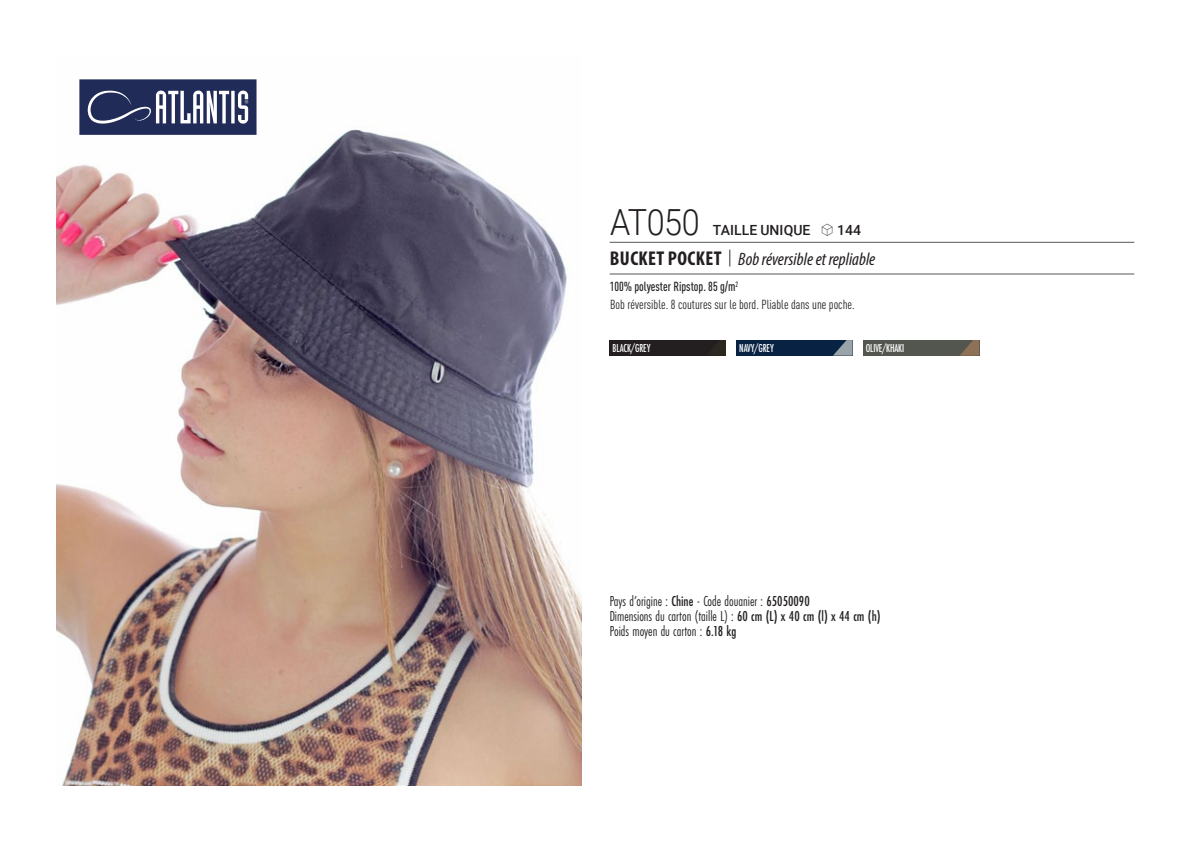
<style>
.page{position:relative;width:1191px;height:842px;background:#fff}
.page>*{position:absolute;margin:0;border:0;box-sizing:border-box;transform-origin:0 0}
.t1{font:300 36px "Roboto";letter-spacing:-.015em;color:#231f20;scale:.9 1}
.t2{font:italic 18px "Myriad Variable Concept";color:#231f20}
.t3{font:15px "Futura PT Cond";color:#231f20;scale:.95 1}
.t4{font:500 14px "Roboto";letter-spacing:.005em;color:#231f20}
.t5{font:condensed 13px "DIN Pro";color:#231f20}
.grammage_2020{font:500 condensed 13px "DIN Pro";color:#231f20;scale:.95 1}
.Coloris_nuancier_bla{font:500 12px "Futura PT Cond";letter-spacing:-.01em;color:#fff;scale:.9 1}
.s1{font-family:"Linotype Shapeshifter";font-weight:400;font-size:16px}
.s2{font-family:"Myriad Pro";font-weight:700;font-style:normal;font-stretch:condensed;font-size:20px}
.s3{font-family:"Roboto Condensed";font-weight:300;font-style:normal;font-size:20px}
.s4{font-weight:500}
</style>
<div class="page">
<img style="left:57px;top:79px;width:524px;height:706px">
<div style="left:609px;top:340px;width:117px;height:16px;background:#231f20"></div>
<div style="left:736px;top:340px;width:116px;height:16px;background:#072242"></div>
<svg style="left:833px;top:340px;width:19px;height:16px"></svg>
<div style="left:863px;top:340px;width:116px;height:16px;background:#52564f"></div>
<svg style="left:960px;top:340px;width:19px;height:16px"></svg>
<svg style="left:79px;top:79px;width:177px;height:56px;background:#4b5376"></svg>
<hr style="left:609px;top:242px;width:525px;height:1px;background:#57585a">
<hr style="left:609px;top:274px;width:525px;height:1px;background:#57585a">
<p class="t1" style="left:610px;top:197px;width:101px">AT050</p>
<p class="t4" style="left:713px;top:220px;width:150px">TAILLE UNIQUE <span class="s1">S</span> 144</p>
<p class="t2" style="left:610px;top:249px;width:267px"><span class="s2">BUCKET POCKET</span> <span class="s3">|</span> Bob réversible et repliable</p>
<p class="grammage_2020" style="left:609px;top:277px;width:137px">100% polyester Ripstop. 85 g/m<sup>2</sup></p>
<p class="t5" style="left:610px;top:295px;width:246px">Bob réversible. 8 coutures sur le bord. Pliable dans une poche.</p>
<p class="Coloris_nuancier_bla" style="left:612px;top:341px;width:43px">BLACK/GREY</p>
<p class="Coloris_nuancier_bla" style="left:739px;top:341px;width:40px">NAVY/GREY</p>
<p class="Coloris_nuancier_bla" style="left:866px;top:341px;width:44px">OLIVE/KHAKI</p>
<p class="t3" style="left:609px;top:592px;width:212px">Pays d’origine : <span class="s4">Chine</span> - Code douanier : <span class="s4">65050090</span></p>
<p class="t3" style="left:609px;top:607px;width:287px">Dimensions du carton (taille L) : <span class="s4">60 cm (L) x 40 cm (l) x 44 cm (h)</span></p>
<p class="t3" style="left:609px;top:622px;width:135px">Poids moyen du carton : <span class="s4">6.18 kg</span></p>
</div>
